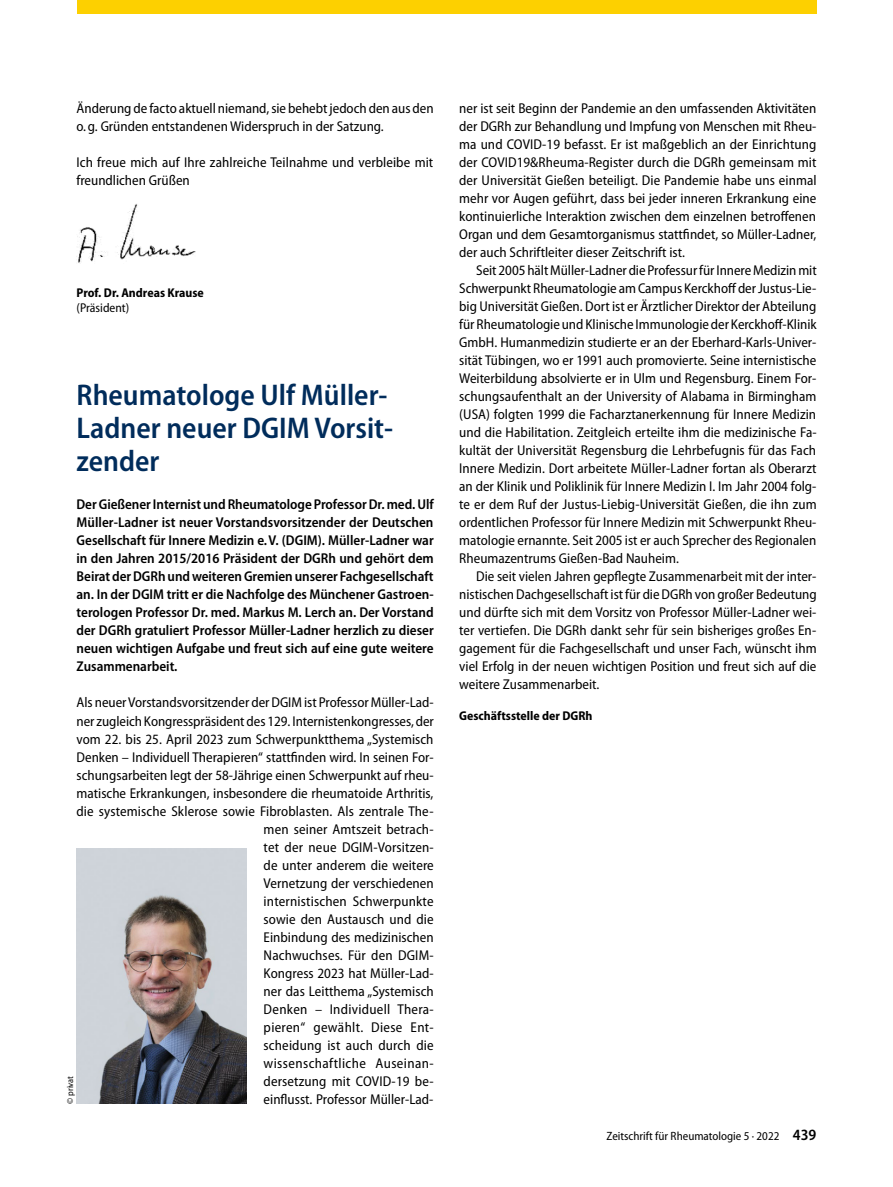
<style>
.page{position:relative;width:893px;height:1187px;background:#fff}
.page>*{position:absolute;margin:0;border:0;box-sizing:border-box;transform-origin:0 0}
.t1{font:600 semi-condensed 30px/33px "Myriad Pro";color:#002c5b}
.t2{font:semi-condensed 14.25px/18px "Myriad Pro";color:#000;text-align:justify}
.t3{font:600 semi-condensed 14.25px/18px "Myriad Pro";color:#000;text-align:justify}
.t4{font:700 semi-condensed 12.75px "Myriad Pro";color:#000}
.t5{font:semi-condensed 12.75px "Myriad Pro";color:#000}
.t6{font:semi-condensed 12px "Myriad Pro";color:#000}
.t7{font:semi-condensed 9px "Myriad Pro";color:#000}
.s1{font-weight:600;font-size:15.75px}
</style>
<div class="page">
<img style="left:77px;top:204px;width:119px;height:59px">
<img style="left:77px;top:848px;width:170px;height:255px">
<div style="left:77px;top:0;width:739px;height:13px;background:#fdd000"></div>
<p class="t2" style="left:77px;top:100px;width:359px">Änderung de facto aktuell niemand, sie behebt jedoch den aus den o.g. Gründen entstandenen Widerspruch in der Satzung.</p>
<p class="t2" style="left:77px;top:154px;width:358px">Ich freue mich auf Ihre zahlreiche Teilnahme und verbleibe mit freundlichen Grüßen</p>
<p class="t4" style="left:77px;top:285px;width:129px">Prof. Dr. Andreas Krause</p>
<p class="t5" style="left:77px;top:301px;width:54px">(Präsident)</p>
<h1 class="t1" style="left:77px;top:378px;width:318px">Rheumatologe Ulf Müller-<br>Ladner neuer DGIM Vorsit&shy;zender</h1>
<p class="t3" style="left:77px;top:496px;width:359px">Der Gießener Internist und Rheumatologe Professor Dr. med. Ulf Müller-Ladner ist neuer Vorstandsvorsitzender der Deutschen Gesellschaft für Innere Medizin e.V. (DGIM). Müller-Ladner war in den Jahren 2015/2016 Präsident der DGRh und gehört dem Beirat der DGRh und weiteren Gremien unserer Fachgesellschaft an. In der DGIM tritt er die Nachfolge des Münchener Gastroen&shy;terologen Professor Dr. med. Markus M. Lerch an. Der Vorstand der DGRh gratuliert Professor Müller-Ladner herzlich zu dieser neuen wichtigen Aufgabe und freut sich auf eine gute weitere Zusammenarbeit.</p>
<p class="t2" style="left:77px;top:694px;width:359px;text-align:right">Als neuer Vorstandsvorsitzender der DGIM ist Professor Müller-Lad&shy;ner zugleich Kongresspräsident des 129. Internistenkongresses, der vom 22. bis 25. April 2023 zum Schwerpunktthema „Systemisch Denken – Individuell Therapieren“ stattfinden wird. In seinen For&shy;schungsarbeiten legt der 58-Jährige einen Schwerpunkt auf rheu&shy;matische Erkrankungen, insbesondere die rheumatoide Arthritis, die systemische Sklerose sowie Fibroblasten. Als zentrale The&shy;men seiner Amtszeit betrach-<br>tet der neue DGIM-Vorsitzen-<br>de unter anderem die weitere<br>Vernetzung der verschiedenen<br>internistischen Schwerpunkte<br>sowie den Austausch und die<br>Einbindung des medizinischen<br>Nachwuchses. Für den DGIM-<br>Kongress 2023 hat Müller-Lad-<br>ner das Leitthema „Systemisch<br>Denken – Individuell Thera-<br>pieren“ gewählt. Diese Ent-<br>scheidung ist auch durch die<br>wissenschaftliche Auseinan-<br>dersetzung mit COVID-19 be-<br>einflusst. Professor Müller-Lad-</p>
<p class="t7" style="left:65px;top:1103px;width:29px;rotate:-90deg">© privat</p>
<p class="t2" style="left:459px;top:100px;width:359px">ner ist seit Beginn der Pandemie an den umfassenden Aktivitäten der DGRh zur Behandlung und Impfung von Menschen mit Rheu&shy;ma und COVID-19 befasst. Er ist maßgeblich an der Einrichtung der COVID19&amp;Rheuma-Register durch die DGRh gemeinsam mit der Universität Gießen beteiligt. Die Pandemie habe uns einmal mehr vor Augen geführt, dass bei jeder inneren Erkrankung eine kontinuierliche Interaktion zwischen dem einzelnen betroffenen Organ und dem Gesamtorganismus stattfindet, so Müller-Ladner, der auch Schriftleiter dieser Zeitschrift ist.</p>
<p class="t2" style="left:459px;top:262px;width:359px;text-indent:17px">Seit 2005 hält Müller-Ladner die Professur für Innere Medizin mit Schwerpunkt Rheumatologie am Campus Kerckhoff der Justus-Lie&shy;big Universität Gießen. Dort ist er Ärztlicher Direktor der Abteilung für Rheumatologie und Klinische Immunologie der Kerckhoff-Klinik GmbH. Humanmedizin studierte er an der Eberhard-Karls-Univer&shy;sität Tübingen, wo er 1991 auch promovierte. Seine internistische Weiterbildung absolvierte er in Ulm und Regensburg. Einem For&shy;schungsaufenthalt an der University of Alabama in Birmingham (USA) folgten 1999 die Facharztanerkennung für Innere Medizin und die Habilitation. Zeitgleich erteilte ihm die medizinische Fa&shy;kultät der Universität Regensburg die Lehrbefugnis für das Fach Innere Medizin. Dort arbeitete Müller-Ladner fortan als Oberarzt an der Klinik und Poliklinik für Innere Medizin I. Im Jahr 2004 folg&shy;te er dem Ruf der Justus-Liebig-Universität Gießen, die ihn zum ordentlichen Professor für Innere Medizin mit Schwerpunkt Rheu&shy;matologie ernannte. Seit 2005 ist er auch Sprecher des Regionalen Rheumazentrums Gießen-Bad Nauheim.</p>
<p class="t2" style="left:459px;top:568px;width:359px;text-indent:17px">Die seit vielen Jahren gepflegte Zusammenarbeit mit der inter&shy;nistischen Dachgesellschaft ist für die DGRh von großer Bedeutung und dürfte sich mit dem Vorsitz von Professor Müller-Ladner wei&shy;ter vertiefen. Die DGRh dankt sehr für sein bisheriges großes En&shy;gagement für die Fachgesellschaft und unser Fach, wünscht ihm viel Erfolg in der neuen wichtigen Position und freut sich auf die weitere Zusammenarbeit.</p>
<p class="t4" style="left:459px;top:708px;width:135px">Geschäftsstelle der DGRh</p>
<p class="t6" style="left:607px;top:1129px;width:211px">Zeitschrift für Rheumatologie 5 · 2022 <span class="s1">439</span></p>
</div>
